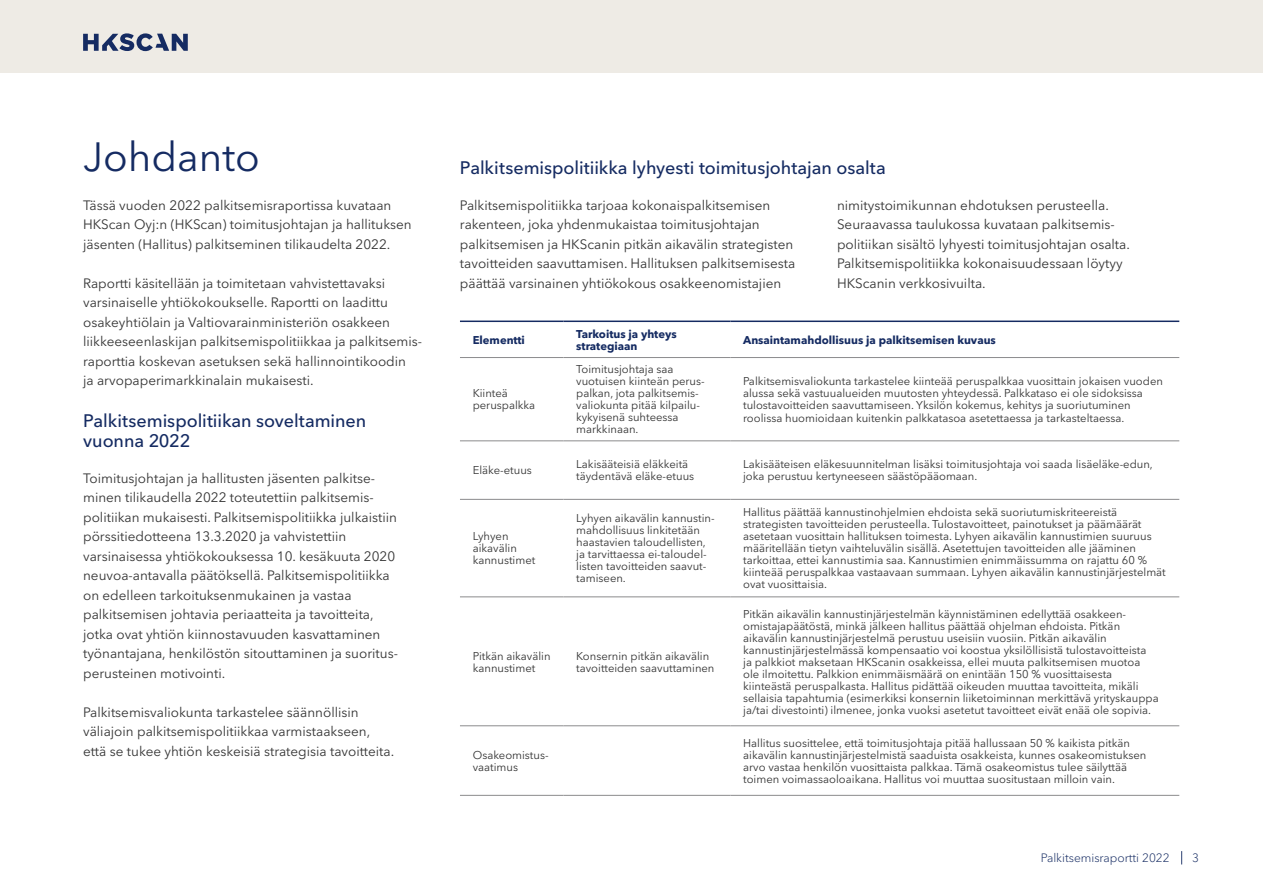
<style>
.page{position:relative;width:1263px;height:893px;background:#fff}
.page>*{position:absolute;margin:0;border:0;box-sizing:border-box;transform-origin:0 0}
.t1{font:40.5px "Avenir Next LT Pro";color:#152b62}
.t2{font:500 18px/19.5px "Avenir Next LT Pro";letter-spacing:-.005em;color:#152b62}
.t3{font:13.5px/19.5px "Avenir Next LT Pro";color:#333}
.t4{font:300 12px "Avenir Next LT Pro";color:#152b62}
.t5{font:11.25px/12px "Avenir Next LT Pro";color:#333}
.t6{font:700 11.25px/12px "Avenir Next LT Pro";color:#152b62}
</style>
<div class="page">
<hr style="left:460px;top:357px;width:103px;height:1px;background:#8b8b8d">
<hr style="left:563px;top:357px;width:167px;height:1px;background:#8b8b8d">
<hr style="left:730px;top:357px;width:449px;height:1px;background:#8b8b8d">
<hr style="left:460px;top:441px;width:103px;height:1px;background:#8b8b8d">
<hr style="left:563px;top:441px;width:167px;height:1px;background:#8b8b8d">
<hr style="left:730px;top:441px;width:449px;height:1px;background:#8b8b8d">
<hr style="left:460px;top:499px;width:103px;height:1px;background:#8b8b8d">
<hr style="left:563px;top:499px;width:167px;height:1px;background:#8b8b8d">
<hr style="left:730px;top:499px;width:449px;height:1px;background:#8b8b8d">
<hr style="left:460px;top:597px;width:103px;height:1px;background:#8b8b8d">
<hr style="left:563px;top:597px;width:167px;height:1px;background:#8b8b8d">
<hr style="left:730px;top:597px;width:449px;height:1px;background:#8b8b8d">
<hr style="left:460px;top:725px;width:103px;height:1px;background:#8b8b8d">
<hr style="left:563px;top:725px;width:167px;height:1px;background:#8b8b8d">
<hr style="left:730px;top:725px;width:449px;height:1px;background:#8b8b8d">
<hr style="left:460px;top:795px;width:103px;height:1px;background:#8b8b8d">
<hr style="left:563px;top:795px;width:167px;height:1px;background:#8b8b8d">
<hr style="left:730px;top:795px;width:449px;height:1px;background:#8b8b8d">
<hr style="left:460px;top:321px;width:103px;height:1px;background:#152b62">
<hr style="left:563px;top:321px;width:167px;height:1px;background:#152b62">
<hr style="left:730px;top:321px;width:449px;height:1px;background:#152b62">
<div style="left:0;top:0;width:1263px;height:73px;background:#eeebe5"></div>
<svg style="left:1181px;top:851px;width:1px;height:13px"></svg>
<svg style="left:83px;top:33px;width:105px;height:18px"></svg>
<h1 class="t1" style="left:83px;top:133px;width:178px">Johdanto</h1>
<p class="t3" style="left:83px;top:195px;width:330px">Tässä vuoden 2022 palkitsemisraportissa kuvataan<br>HKScan Oyj:n (HKScan) toimitusjohtajan ja hallituksen jäsenten (Hallitus) palkitseminen tilikaudelta 2022.</p>
<p class="t3" style="left:83px;top:273px;width:339px">Raportti käsitellään ja toimitetaan vahvistettavaksi varsinaiselle yhtiökokoukselle. Raportti on laadittu osakeyhtiölain ja Valtiovarainministeriön osakkeen liikkeeseenlaskijan palkitsemispolitiikkaa ja palkitsemis&shy;raporttia koskevan asetuksen sekä hallinnointikoodin<br>ja arvopaperimarkkinalain mukaisesti.</p>
<h2 class="t2" style="left:83px;top:411px;width:285px">Palkitsemispolitiikan soveltaminen vuonna 2022</h2>
<p class="t3" style="left:83px;top:468px;width:315px">Toimitusjohtajan ja hallitusten jäsenten palkitse-‑ minen tilikaudella 2022 toteutettiin palkitsemis‑ politiikan mukaisesti. Palkitsemispolitiikka julkaistiin pörssitiedotteena 13.3.2020 ja vahvistettiin varsinaisessa yhtiökokouksessa 10. kesäkuuta 2020 neuvoa-antavalla päätöksellä. Palkitsemispolitiikka on edelleen tarkoituksenmukainen ja vastaa palkitsemisen johtavia periaatteita ja tavoitteita, jotka ovat yhtiön kiinnostavuuden kasvattaminen työnantajana, henkilöstön sitouttaminen ja suoritus‑ perusteinen motivointi.</p>
<p class="t3" style="left:83px;top:702px;width:313px">Palkitsemisvaliokunta tarkastelee säännöllisin väliajoin palkitsemispolitiikkaa varmistaakseen, että se tukee yhtiön keskeisiä strategisia tavoitteita.</p>
<h2 class="t2" style="left:460px;top:157px;width:427px">Palkitsemispolitiikka lyhyesti toimitusjohtajan osalta</h2>
<p class="t3" style="left:460px;top:195px;width:337px">Palkitsemispolitiikka tarjoaa kokonaispalkitsemisen rakenteen, joka yhdenmukaistaa toimitusjohtajan palkitsemisen ja HKScanin pitkän aikavälin strategisten tavoitteiden saavuttamisen. Hallituksen palkitsemisesta päättää varsinainen yhtiökokous osakkeenomistajien</p>
<p class="t3" style="left:837px;top:195px;width:294px">nimitystoimikunnan ehdotuksen perusteella.<br>Seuraavassa taulukossa kuvataan palkitsemis&shy;politiikan sisältö lyhyesti toimitusjohtajan osalta.<br>Palkitsemispolitiikka kokonaisuudessaan löytyy HKScanin verkkosivuilta.</p>
<p class="t6" style="left:473px;top:334px;width:54px">Elementti</p>
<p class="t6" style="left:576px;top:328px;width:102px">Tarkoitus ja yhteys strategiaan</p>
<p class="t6" style="left:743px;top:334px;width:254px">Ansaintamahdollisuus ja palkitsemisen kuvaus</p>
<p class="t5" style="left:473px;top:388px;width:64px">Kiinteä peruspalkka</p>
<p class="t5" style="left:576px;top:364px;width:130px">Toimitusjohtaja saa vuotuisen kiinteän perus&shy;palkan, jota palkitsemis&shy;valiokunta pitää kilpailu&shy;kykyisenä suhteessa markkinaan.</p>
<p class="t5" style="left:743px;top:376px;width:421px">Palkitsemisvaliokunta tarkastelee kiinteää peruspalkkaa vuosittain jokaisen vuoden alussa sekä vastuualueiden muutosten yhteydessä. Palkkataso ei ole sidoksissa tulostavoitteiden saavuttamiseen. Yksilön kokemus, kehitys ja suoriutuminen roolissa huomioidaan kuitenkin palkkatasoa asetettaessa ja tarkasteltaessa.</p>
<p class="t5" style="left:473px;top:464px;width:61px">Eläke-etuus</p>
<p class="t5" style="left:576px;top:458px;width:120px">Lakisääteisiä eläkkeitä täydentävä eläke-etuus</p>
<p class="t5" style="left:743px;top:458px;width:411px">Lakisääteisen eläkesuunnitelman lisäksi toimitusjohtaja voi saada lisäeläke-edun, joka perustuu kertyneeseen säästöpääomaan.</p>
<p class="t5" style="left:473px;top:530px;width:64px">Lyhyen aikavälin kannustimet</p>
<p class="t5" style="left:576px;top:512px;width:137px">Lyhyen aikavälin kannustin--‑ mahdollisuus linkitetään haastavien taloudellisten, ja tarvittaessa ei-taloudel&shy;listen tavoitteiden saavut&shy;tamiseen.</p>
<p class="t5" style="left:743px;top:506px;width:424px">Hallitus päättää kannustinohjelmien ehdoista sekä suoriutumiskriteereistä strategisten tavoitteiden perusteella. Tulostavoitteet, painotukset ja päämäärät asetetaan vuosittain hallituksen toimesta. Lyhyen aikavälin kannustimien suuruus määritellään tietyn vaihteluvälin sisällä. Asetettujen tavoitteiden alle jääminen tarkoittaa, ettei kannustimia saa. Kannustimien enimmäissumma on rajattu 60 % kiinteää peruspalkkaa vastaavaan summaan. Lyhyen aikavälin kannustinjärjestelmät ovat vuosittaisia.</p>
<p class="t5" style="left:473px;top:650px;width:79px">Pitkän aikavälin kannustimet</p>
<p class="t5" style="left:576px;top:650px;width:140px">Konsernin pitkän aikavälin tavoitteiden saavuttaminen</p>
<p class="t5" style="left:743px;top:608px;width:417px">Pitkän aikavälin kannustinjärjestelmän käynnistäminen edellyttää osakkeen&shy;omistajapäätöstä, minkä jälkeen hallitus päättää ohjelman ehdoista. Pitkän aikavälin kannustinjärjestelmä perustuu useisiin vuosiin. Pitkän aikavälin kannustinjärjestelmässä kompensaatio voi koostua yksilöllisistä tulostavoitteista<br>ja palkkiot maksetaan HKScanin osakkeissa, ellei muuta palkitsemisen muotoa ole ilmoitettu. Palkkion enimmäismäärä on enintään 150 % vuosittaisesta kiinteästä peruspalkasta. Hallitus pidättää oikeuden muuttaa tavoitteita, mikäli sellaisia tapahtumia (esimerkiksi konsernin liiketoiminnan merkittävä yrityskauppa ja/tai divestointi) ilmenee, jonka vuoksi asetetut tavoitteet eivät enää ole sopivia.</p>
<p class="t5" style="left:473px;top:749px;width:76px">Osakeomistus&shy;vaatimus</p>
<p class="t5" style="left:743px;top:737px;width:405px">Hallitus suosittelee, että toimitusjohtaja pitää hallussaan 50 % kaikista pitkän aikavälin kannustinjärjestelmistä saaduista osakkeista, kunnes osakeomistuksen arvo vastaa henkilön vuosittaista palkkaa. Tämä osakeomistus tulee säilyttää toimen voimassaoloaikana. Hallitus voi muuttaa suositustaan milloin vain.</p>
<p class="t4" style="left:1041px;top:851px;width:130px">Palkitsemisraportti 2022</p>
<p class="t4" style="left:1192px;top:851px;width:8px">3</p>
</div>
